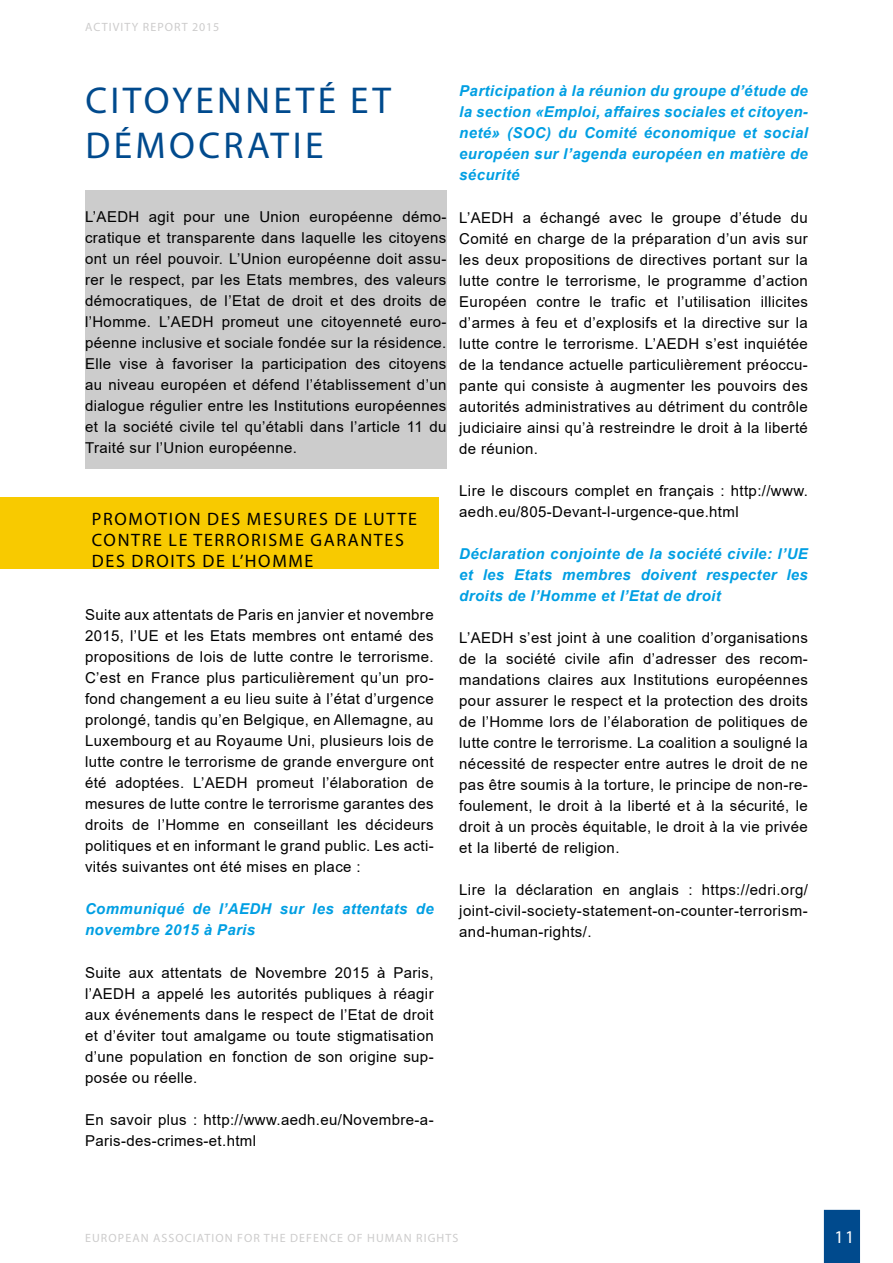
<style>
.page{position:relative;width:893px;height:1263px;background:#fff}
.page>*{position:absolute;margin:0;border:0;box-sizing:border-box;transform-origin:0 0}
.t1{font:37.5px/45px "Myriad Pro";letter-spacing:.09em;color:#004a8d}
.t2{font:18px/21px "Myriad Pro";letter-spacing:.09em;color:#000}
.t3{font:18px "Myriad Pro";color:#fff}
.t4{font:15px/21px "Arial";letter-spacing:.025em;color:#000;text-align:justify}
.t5{font:italic 700 15px/21px "Arial";letter-spacing:.025em;color:#009fe3;text-align:justify}
.t6{font:12px "Myriad Pro";letter-spacing:.09em;color:#cdcccc}
</style>
<div class="page">
<div style="left:824px;top:1210px;width:36px;height:53px;background:#004a8d"></div>
<div style="left:0;top:497px;width:438px;height:72px;background:#f8ca00"></div>
<div style="left:85px;top:190px;width:361px;height:279px;background:#ccc"></div>
<p class="t6" style="left:85px;top:20px;width:136px">ACTIVITY REPORT 2015</p>
<h1 class="t1" style="left:85px;top:78px;width:307px">CITOYENNETÉ ET<br>DÉMOCRATIE</h1>
<p class="t4" style="left:85px;top:206px;width:363px">L’AEDH agit pour une Union européenne démo&shy;cratique et transparente dans laquelle les citoyens ont un réel pouvoir. L’Union européenne doit assu&shy;rer le respect, par les Etats membres, des valeurs démocratiques, de l’Etat de droit et des droits de l’Homme. L’AEDH promeut une citoyenneté euro&shy;péenne inclusive et sociale fondée sur la résidence.<br>Elle vise à favoriser la participation des citoyens au niveau européen et défend l’établissement d’un dialogue régulier entre les Institutions européennes et la société civile tel qu’établi dans l’article 11 du Traité sur l’Union européenne.</p>
<p class="t2" style="left:92px;top:508px;width:327px">PROMOTION DES MESURES DE LUTTE<br>CONTRE LE TERRORISME GARANTES<br>DES DROITS DE L’HOMME</p>
<p class="t4" style="left:85px;top:604px;width:350px">Suite aux attentats de Paris en janvier et novembre 2015, l’UE et les Etats membres ont entamé des propositions de lois de lutte contre le terrorisme.<br>C’est en France plus particulièrement qu’un pro&shy;fond changement a eu lieu suite à l’état d’urgence prolongé, tandis qu’en Belgique, en Allemagne, au Luxembourg et au Royaume Uni, plusieurs lois de lutte contre le terrorisme de grande envergure ont été adoptées. L’AEDH promeut l’élaboration de mesures de lutte contre le terrorisme garantes des droits de l’Homme en conseillant les décideurs politiques et en informant le grand public. Les acti&shy;vités suivantes ont été mises en place :</p>
<p class="t5" style="left:85px;top:899px;width:350px">Communiqué de l’AEDH sur les attentats de novembre 2015 à Paris</p>
<p class="t4" style="left:85px;top:962px;width:350px">Suite aux attentats de Novembre 2015 à Paris, l’AEDH a appelé les autorités publiques à réagir aux événements dans le respect de l’Etat de droit et d’éviter tout amalgame ou toute stigmatisation d’une population en fonction de son origine sup&shy;posée ou réelle.</p>
<p class="t4" style="left:85px;top:1109px;width:350px">En savoir plus : http://www.aedh.eu/Novembre-a-<br>Paris-des-crimes-et.html</p>
<p class="t5" style="left:459px;top:81px;width:350px">Participation à la réunion du groupe d’étude de la section «Emploi, affaires sociales et citoyen&shy;neté» (SOC) du Comité économique et social européen sur l’agenda européen en matière de sécurité</p>
<p class="t4" style="left:459px;top:207px;width:350px">L’AEDH a échangé avec le groupe d’étude du Comité en charge de la préparation d’un avis sur les deux propositions de directives portant sur la lutte contre le terrorisme, le programme d’action Européen contre le trafic et l’utilisation illicites d’armes à feu et d’explosifs et la directive sur la lutte contre le terrorisme. L’AEDH s’est inquiétée de la tendance actuelle particulièrement préoccu&shy;pante qui consiste à augmenter les pouvoirs des autorités administratives au détriment du contrôle judiciaire ainsi qu’à restreindre le droit à la liberté de réunion.</p>
<p class="t4" style="left:459px;top:480px;width:350px">Lire le discours complet en français : http://www. aedh.eu/805-Devant-l-urgence-que.html</p>
<p class="t5" style="left:459px;top:543px;width:350px">Déclaration conjointe de la société civile: l’UE et les Etats membres doivent respecter les droits de l’Homme et l’Etat de droit</p>
<p class="t4" style="left:459px;top:627px;width:350px">L’AEDH s’est joint à une coalition d’organisations de la société civile afin d’adresser des recom&shy;mandations claires aux Institutions européennes pour assurer le respect et la protection des droits de l’Homme lors de l’élaboration de politiques de lutte contre le terrorisme. La coalition a souligné la nécessité de respecter entre autres le droit de ne pas être soumis à la torture, le principe de non-re&shy;foulement, le droit à la liberté et à la sécurité, le droit à un procès équitable, le droit à la vie privée et la liberté de religion.</p>
<p class="t4" style="left:459px;top:879px;width:350px">Lire la déclaration en anglais : https://edri.org/ joint-civil-society-statement-on-counter-terrorism&shy;and-human-rights/.</p>
<p class="t6" style="left:85px;top:1231px;width:375px">EUROPEAN ASSOCIATION FOR THE DEFENCE OF HUMAN RIGHTS</p>
<p class="t3" style="left:834px;top:1225px;width:21px">11</p>
</div>
